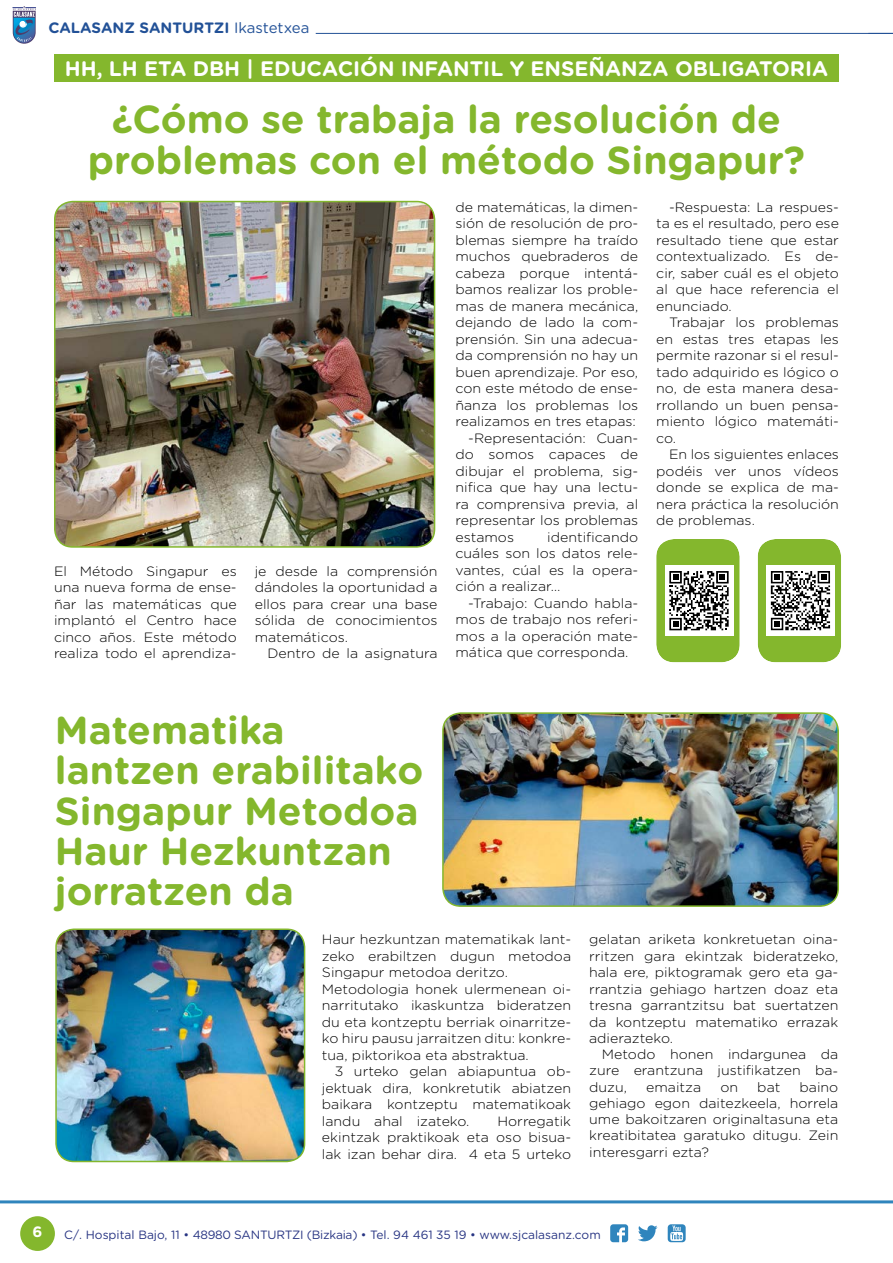
<style>
.page{position:relative;width:893px;height:1263px;background:#fff}
.page>*{position:absolute;margin:0;border:0;box-sizing:border-box;transform-origin:0 0}
.t1{font:700 39px/40.5px "Gotham Rounded";color:#84b72d}
.t2{font:700 21px "Gotham Rounded";color:#fff}
.t3{font:700 15px "Gotham Rounded";color:#225197}
.t4{font:700 15px "Gotham Rounded";color:#fff}
.t5{font:300 13.5px/16.5px "Gotham Rounded";color:#000;text-align:justify;scale:1.05 1}
.t6{font:12px "Gotham Rounded";color:#283583}
.s1{font-weight:400}
</style>
<div class="page">
<svg style="left:13px;top:6px;width:23px;height:38px"></svg>
<div style="left:20px;top:1216px;width:35px;height:35px;background:#84b72d;border-radius:50%"></div>
<hr style="left:0;top:1200px;width:893px;height:3px;background:#2f85bd">
<hr style="left:316px;top:33px;width:577px;height:1px;background:#225197">
<svg style="left:638px;top:1225px;width:19px;height:16px"></svg>
<svg style="left:610px;top:1224px;width:18px;height:18px"></svg>
<svg style="left:668px;top:1224px;width:18px;height:18px"></svg>
<div style="left:54px;top:54px;width:785px;height:28px;background:#84b72d"></div>
<img style="left:443px;top:713px;width:395px;height:193px">
<div style="left:442px;top:712px;width:397px;height:195px;border:2px solid #84b72d;border-radius:18px"></div>
<img style="left:58px;top:929px;width:247px;height:232px">
<div style="left:55px;top:928px;width:250px;height:234px;border:2px solid #84b72d;border-radius:18px"></div>
<img style="left:55px;top:202px;width:380px;height:345px">
<div style="left:54px;top:201px;width:381px;height:347px;border:2px solid #84b72d;border-radius:18px"></div>
<svg style="left:758px;top:539px;width:83px;height:123px"></svg>
<svg style="left:656px;top:539px;width:84px;height:123px"></svg>
<p class="t3" style="left:48px;top:17px;width:262px">CALASANZ SANTURTZI <span class="s1">Ikastetxea</span></p>
<h2 class="t2" style="left:65px;top:53px;width:765px">HH, LH ETA DBH | EDUCACIÓN INFANTIL Y ENSEÑANZA OBLIGATORIA</h2>
<h1 class="t1" style="left:88px;top:97px;width:719px;text-align:center">¿Cómo se trabaja la resolución de problemas con el método Singapur?</h1>
<p class="t5" style="left:54px;top:562px;width:176px">El Método Singapur es una nueva forma de ense&shy;ñar las matemáticas que implantó el Centro hace cinco años. Este método realiza todo el aprendiza-</p>
<p class="t5" style="left:255px;top:562px;width:176px">je desde la comprensión dándoles la oportunidad a ellos para crear una base sólida de conocimientos matemáticos.</p>
<p class="t5" style="left:267px;top:644px;width:163px">Dentro de la asignatura</p>
<p class="t5" style="left:455px;top:198px;width:176px">de matemáticas, la dimen-</p>
<p class="t5" style="left:455px;top:214px;width:176px">sión de resolución de pro-</p>
<p class="t5" style="left:455px;top:231px;width:176px">blemas siempre ha traído</p>
<p class="t5" style="left:455px;top:247px;width:176px">muchos quebraderos de</p>
<p class="t5" style="left:455px;top:264px;width:176px">cabeza porque intentá-</p>
<p class="t5" style="left:455px;top:280px;width:176px">bamos realizar los proble-</p>
<p class="t5" style="left:455px;top:297px;width:176px">mas de manera mecánica,</p>
<p class="t5" style="left:455px;top:313px;width:176px">dejando de lado la com-</p>
<p class="t5" style="left:455px;top:330px;width:176px">prensión. Sin una adecua-</p>
<p class="t5" style="left:455px;top:346px;width:176px">da comprensión no hay un</p>
<p class="t5" style="left:455px;top:363px;width:176px">buen aprendizaje. Por eso,</p>
<p class="t5" style="left:455px;top:379px;width:176px">con este método de ense-</p>
<p class="t5" style="left:455px;top:396px;width:176px">ñanza los problemas los</p>
<p class="t5" style="left:455px;top:412px;width:173px">realizamos en tres etapas:</p>
<p class="t5" style="left:468px;top:429px;width:163px">-Representación: Cuan-</p>
<p class="t5" style="left:455px;top:445px;width:176px">do somos capaces de</p>
<p class="t5" style="left:455px;top:462px;width:176px">dibujar el problema, sig-</p>
<p class="t5" style="left:455px;top:478px;width:176px">nifica que hay una lectu-</p>
<p class="t5" style="left:455px;top:495px;width:176px">ra comprensiva previa, al</p>
<p class="t5" style="left:455px;top:511px;width:176px">representar los problemas</p>
<p class="t5" style="left:455px;top:528px;width:57px">estamos</p>
<p class="t5" style="left:455px;top:528px;width:176px;text-indent:92px">identificando cuáles son los datos rele&shy;vantes, cúal es la opera&shy;ción a realizar…</p>
<p class="t5" style="left:455px;top:594px;width:176px;text-indent:13px">-Trabajo: Cuando habla&shy;mos de trabajo nos referi&shy;mos a la operación mate&shy;mática que corresponda.</p>
<p class="t5" style="left:656px;top:198px;width:176px;text-indent:13px">-Respuesta: La respues&shy;ta es el resultado, pero ese resultado tiene que estar contextualizado. Es de&shy;cir, saber cuál es el objeto al que hace referencia el enunciado.</p>
<p class="t5" style="left:656px;top:313px;width:176px;text-indent:13px">Trabajar los problemas en estas tres etapas les permite razonar si el resul&shy;tado adquirido es lógico o no, de esta manera desa&shy;rrollando un buen pensa&shy;miento lógico matemáti&shy;co.</p>
<p class="t5" style="left:656px;top:445px;width:176px;text-indent:13px">En los siguientes enlaces podéis ver unos vídeos donde se explica de ma&shy;nera práctica la resolución de problemas.</p>
<h1 class="t1" style="left:55px;top:708px;width:370px">Matematika lantzen erabilitako<br>Singapur Metodoa<br>Haur Hezkuntzan jorratzen da</h1>
<p class="t5" style="left:322px;top:930px;width:239px;text-align:left">Haur hezkuntzan matematikak lant&shy;zeko erabiltzen dugun metodoa Singapur metodoa deritzo.<br>Metodologia honek ulermenean oi&shy;narritutako ikaskuntza bideratzen du eta kontzeptu berriak oinarritze&shy;ko hiru pausu jarraitzen ditu: konkre&shy;tua, piktorikoa eta abstraktua.</p>
<p class="t5" style="left:322px;top:1062px;width:239px;text-indent:13px">3 urteko gelan abiapuntua ob&shy;jektuak dira, konkretutik abiatzen baikara kontzeptu matematikoak landu ahal izateko.</p>
<p class="t5" style="left:322px;top:1112px;width:239px;text-indent:176px">Horregatik ekintzak praktikoak eta oso bisua&shy;lak izan behar dira. 4 eta 5 urteko</p>
<p class="t5" style="left:589px;top:930px;width:239px">gelatan ariketa konkretuetan oina&shy;rritzen gara ekintzak bideratzeko, hala ere, piktogramak gero eta ga&shy;rrantzia gehiago hartzen doaz eta tresna garrantzitsu bat suertatzen da kontzeptu matematiko errazak adierazteko.</p>
<p class="t5" style="left:589px;top:1046px;width:239px;text-indent:13px">Metodo honen indargunea da zure erantzuna justifikatzen ba&shy;duzu,</p>
<p class="t5" style="left:589px;top:1078px;width:239px;text-indent:210px">baino gehiago egon daitezkeela, horrela ume bakoitzaren originaltasuna eta kreatibitatea garatuko ditugu. Zein interesgarri ezta?</p>
<p class="t5" style="left:646px;top:1078px;width:54px">emaitza</p>
<p class="t5" style="left:720px;top:1078px;width:18px">on</p>
<p class="t5" style="left:757px;top:1078px;width:23px">bat</p>
<p class="t4" style="left:33px;top:1221px;width:11px">6</p>
<p class="t6" style="left:64px;top:1226px;width:538px">C/. Hospital Bajo, 11 • 48980 SANTURTZI (Bizkaia) • Tel. 94 461 35 19 • www.sjcalasanz.com</p>
</div>
